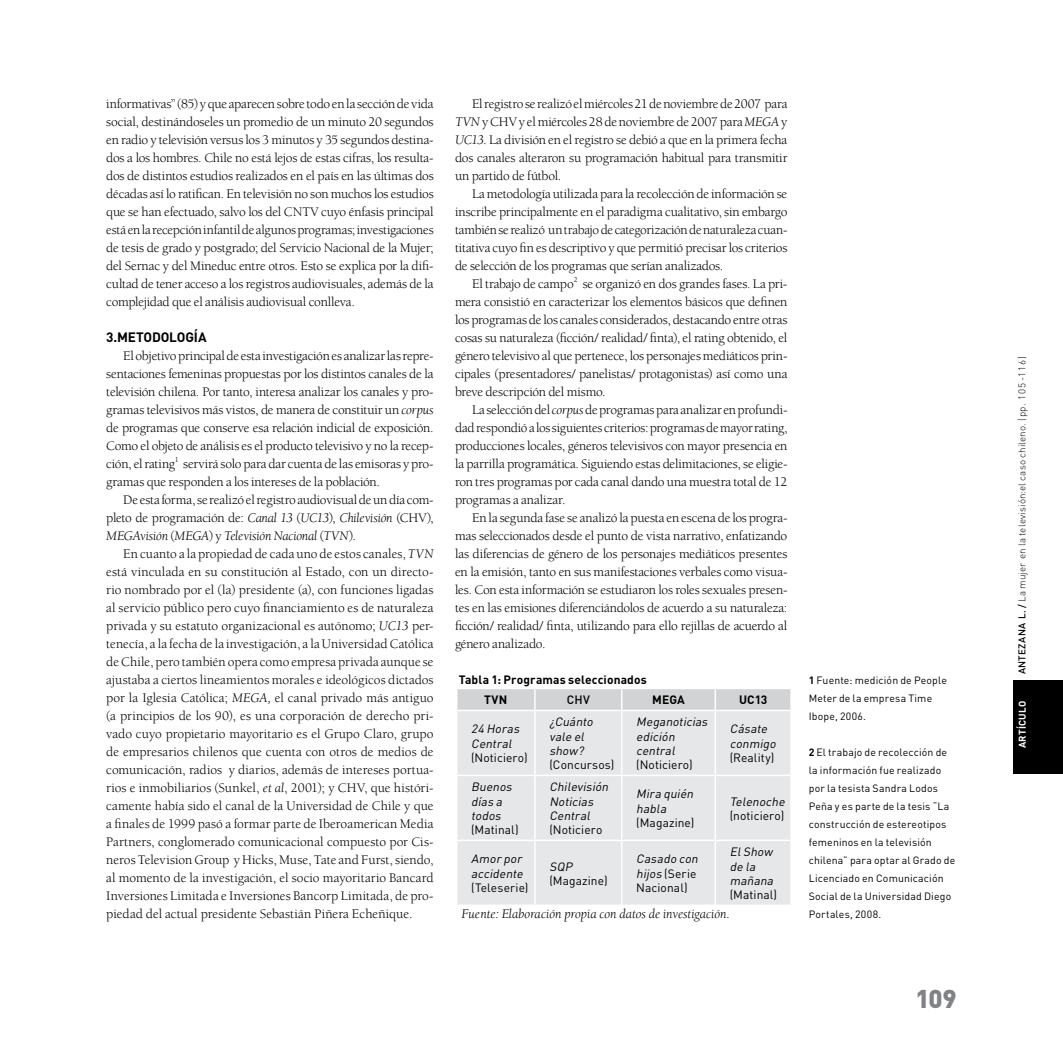
<style>
.page{position:relative;width:1063px;height:1063px;background:#fff}
.page>*{position:absolute;margin:0;border:0;box-sizing:border-box;transform-origin:0 0}
.t1{font:900 25.5px "DIN";color:#808285}
.t2{font:13.5px/18px "Berkeley Std";letter-spacing:-.01em;color:#000;text-align:justify}
.t3{font:italic 13.5px "Berkeley Std";color:#000}
.t4{font:700 13.5px "DIN";letter-spacing:-.015em;color:#000}
.t5{font:italic 12px/14.4px "DIN";color:#000}
.t6{font:12px/14.4px "DIN";letter-spacing:.01em;color:#000}
.t7{font:700 12px "DIN";letter-spacing:.01em;color:#000}
.t8{font:500 12px "DIN";color:#000}
.t9{font:10.5px/18px "DIN";letter-spacing:.015em;color:#000}
.t10{font:300 9.75px "DIN";letter-spacing:.015em;color:#000}
.t11{font:700 9.75px "DIN";letter-spacing:.02em;color:#fff}
.s1{font-style:italic}
.s2{font-weight:700}
.s3{font-weight:500}
</style>
<div class="page">
<div style="left:1013px;top:680px;width:50px;height:94px;background:#000"></div>
<div style="left:457px;top:711px;width:333px;height:194px;background:#e6e7e8"></div>
<hr style="left:534px;top:711px;width:2px;height:64px;background:#fff">
<hr style="left:621px;top:711px;width:2px;height:64px;background:#fff">
<hr style="left:715px;top:711px;width:1px;height:64px;background:#fff">
<hr style="left:456px;top:775px;width:79px;height:1px;background:#fff">
<hr style="left:535px;top:775px;width:87px;height:1px;background:#fff">
<hr style="left:534px;top:776px;width:2px;height:64px;background:#fff">
<hr style="left:622px;top:775px;width:93px;height:1px;background:#fff">
<hr style="left:621px;top:776px;width:2px;height:64px;background:#fff">
<hr style="left:715px;top:775px;width:77px;height:1px;background:#fff">
<hr style="left:715px;top:776px;width:1px;height:64px;background:#fff">
<hr style="left:456px;top:840px;width:79px;height:1px;background:#fff">
<hr style="left:535px;top:840px;width:87px;height:1px;background:#fff">
<hr style="left:534px;top:841px;width:2px;height:64px;background:#fff">
<hr style="left:622px;top:840px;width:93px;height:1px;background:#fff">
<hr style="left:621px;top:841px;width:2px;height:64px;background:#fff">
<hr style="left:715px;top:840px;width:77px;height:1px;background:#fff">
<hr style="left:715px;top:841px;width:1px;height:64px;background:#fff">
<svg style="left:457px;top:689px;width:333px;height:21px;background:#d2d4d5"></svg>
<p class="t2" style="left:106px;top:95px;width:329px">informativas” (85) y que aparecen sobre todo en la sección de vida social, destinándoseles un promedio de un minuto 20 segundos en radio y televisión versus los 3 minutos y 35 segundos destina&shy;dos a los hombres. Chile no está lejos de estas cifras, los resulta&shy;dos de distintos estudios realizados en el país en las últimas dos décadas así lo ratifican. En televisión no son muchos los estudios que se han efectuado, salvo los del CNTV cuyo énfasis principal está en la recepción infantil de algunos programas; investigaciones de tesis de grado y postgrado; del Servicio Nacional de la Mujer; del Sernac y del Mineduc entre otros. Esto se explica por la difi&shy;cultad de tener acceso a los registros audiovisuales, además de la complejidad que el análisis audiovisual conlleva.</p>
<p class="t4" style="left:106px;top:328px;width:102px">3.METODOLOGÍA</p>
<p class="t2" style="left:106px;top:347px;width:329px;text-indent:17px">El objetivo principal de esta investigación es analizar las repre&shy;sentaciones femeninas propuestas por los distintos canales de la televisión chilena. Por tanto, interesa analizar los canales y pro&shy;gramas televisivos más vistos, de manera de constituir un <span class="s1">corpus </span>de programas que conserve esa relación indicial de exposición.<br>Como el objeto de análisis es el producto televisivo y no la recep&shy;ción, el rating<sup>1</sup> servirá solo para dar cuenta de las emisoras y pro&shy;gramas que responden a los intereses de la población.</p>
<p class="t2" style="left:106px;top:491px;width:329px;text-indent:17px">De esta forma, se realizó el registro audiovisual de un día com&shy;pleto de programación de: <span class="s1">Canal 13</span> (<span class="s1">UC13</span>), <span class="s1">Chilevisión</span> (CHV), <span class="s1">MEGAvisión</span> (<span class="s1">MEGA</span>) y <span class="s1">Televisión Nacional</span> (<span class="s1">TVN</span>).</p>
<p class="t2" style="left:106px;top:545px;width:329px;text-indent:17px">En cuanto a la propiedad de cada uno de estos canales, <span class="s1">TVN </span>está vinculada en su constitución al Estado, con un directo&shy;rio nombrado por el (la) presidente (a), con funciones ligadas al servicio público pero cuyo financiamiento es de naturaleza privada y su estatuto organizacional es autónomo; <span class="s1">UC13</span> per&shy;tenecía, a la fecha de la investigación, a la Universidad Católica de Chile, pero también opera como empresa privada aunque se ajustaba a ciertos lineamientos morales e ideológicos dictados por la Iglesia Católica; <span class="s1">MEGA,</span> el canal privado más antiguo (a principios de los 90), es una corporación de derecho pri&shy;vado cuyo propietario mayoritario es el Grupo Claro, grupo de empresarios chilenos que cuenta con otros de medios de comunicación, radios y diarios, además de intereses portua&shy;rios e inmobiliarios (Sunkel, <span class="s1">et al</span>, 2001); y CHV, que históri&shy;camente había sido el canal de la Universidad de Chile y que a finales de 1999 pasó a formar parte de Iberoamerican Media Partners, conglomerado comunicacional compuesto por Cis&shy;neros Television Group y Hicks, Muse, Tate and Furst, siendo, al momento de la investigación, el socio mayoritario Bancard Inversiones Limitada e Inversiones Bancorp Limitada, de pro&shy;piedad del actual presidente Sebastián Piñera Echeñique.</p>
<p class="t2" style="left:455px;top:95px;width:334px;text-indent:17px">El registro se realizó el miércoles 21 de noviembre de 2007 para <span class="s1">TVN</span> y CHV y el miércoles 28 de noviembre de 2007 para <span class="s1">MEGA</span> y <span class="s1">UC13</span>. La división en el registro se debió a que en la primera fecha dos canales alteraron su programación habitual para transmitir un partido de fútbol.</p>
<p class="t2" style="left:455px;top:185px;width:334px;text-indent:17px">La metodología utilizada para la recolección de información se inscribe principalmente en el paradigma cualitativo, sin embargo también se realizó un trabajo de categorización de naturaleza cuan&shy;titativa cuyo fin es descriptivo y que permitió precisar los criterios de selección de los programas que serían analizados.</p>
<p class="t2" style="left:455px;top:275px;width:334px;text-indent:17px">El trabajo de campo<sup>2</sup> se organizó en dos grandes fases. La pri&shy;mera consistió en caracterizar los elementos básicos que definen los programas de los canales considerados, destacando entre otras cosas su naturaleza (ficción/ realidad/ finta), el rating obtenido, el género televisivo al que pertenece, los personajes mediáticos prin&shy;cipales (presentadores/ panelistas/ protagonistas) así como una breve descripción del mismo.</p>
<p class="t2" style="left:455px;top:401px;width:334px;text-indent:17px">La selección del <span class="s1">corpus</span> de programas para analizar en profundi&shy;dad respondió a los siguientes criterios: programas de mayor rating, producciones locales, géneros televisivos con mayor presencia en la parrilla programática. Siguiendo estas delimitaciones, se eligie&shy;ron tres programas por cada canal dando una muestra total de 12 programas a analizar.</p>
<p class="t2" style="left:455px;top:509px;width:334px;text-indent:17px">En la segunda fase se analizó la puesta en escena de los progra&shy;mas seleccionados desde el punto de vista narrativo, enfatizando las diferencias de género de los personajes mediáticos presentes en la emisión, tanto en sus manifestaciones verbales como visua&shy;les. Con esta información se estudiaron los roles sexuales presen&shy;tes en las emisiones diferenciándolos de acuerdo a su naturaleza: ficción/ realidad/ finta, utilizando para ello rejillas de acuerdo al género analizado.</p>
<p class="t7" style="left:459px;top:672px;width:189px">Tabla 1: Programas seleccionados</p>
<p class="t7" style="left:484px;top:692px;width:25px">TVN</p>
<p class="t8" style="left:567px;top:692px;width:25px">CHV</p>
<p class="t7" style="left:652px;top:692px;width:34px">MEGA</p>
<p class="t7" style="left:739px;top:692px;width:30px">UC13</p>
<p class="t5" style="left:471px;top:722px;width:52px">24 Horas<br>Central</p>
<p class="t6" style="left:471px;top:750px;width:58px">(Noticiero)</p>
<p class="t5" style="left:549px;top:714px;width:47px">¿Cuánto vale el show?</p>
<p class="t6" style="left:549px;top:758px;width:66px">(Concursos)</p>
<p class="t5" style="left:636px;top:714px;width:75px">Meganoticias edición central</p>
<p class="t6" style="left:636px;top:758px;width:58px">(Noticiero)</p>
<p class="t5" style="left:730px;top:722px;width:50px">Cásate conmigo</p>
<p class="t6" style="left:730px;top:750px;width:46px">(Reality)</p>
<p class="t5" style="left:471px;top:779px;width:45px">Buenos días a todos</p>
<p class="t6" style="left:471px;top:823px;width:49px">(Matinal)</p>
<p class="t5" style="left:471px;top:852px;width:56px">Amor por accidente</p>
<p class="t6" style="left:471px;top:880px;width:59px">(Teleserie)</p>
<p class="t5" style="left:549px;top:779px;width:63px">Chilevisión<br>Noticias<br>Central</p>
<p class="t6" style="left:549px;top:823px;width:55px">(Noticiero</p>
<p class="t5" style="left:549px;top:859px;width:27px">SQP</p>
<p class="t6" style="left:549px;top:873px;width:60px">(Magazine)</p>
<p class="t5" style="left:636px;top:787px;width:61px">Mira quién habla</p>
<p class="t6" style="left:636px;top:815px;width:60px">(Magazine)</p>
<p class="t5" style="left:730px;top:794px;width:59px">Telenoche</p>
<p class="t6" style="left:730px;top:808px;width:56px">(noticiero)</p>
<p class="t6" style="left:636px;top:852px;width:66px"><span class="s1">Casado con hijos</span> (Serie<br>Nacional)</p>
<p class="t5" style="left:730px;top:844px;width:48px">ElShow de la mañana</p>
<p class="t6" style="left:730px;top:888px;width:49px">(Matinal)</p>
<p class="t3" style="left:461px;top:906px;width:270px">Fuente: Elaboración propia con datos de investigación.</p>
<p class="t9" style="left:809px;top:671px;width:140px"><span class="s2">1</span> Fuente: medición de People<br>Meter de la empresa Time<br>Ibope, 2006.</p>
<p class="t9" style="left:809px;top:743px;width:148px"><span class="s2">2</span> El trabajo de recolección de la información fue realizado por la tesista Sandra Lodos<br>Peña y es parte de la tesis “La construcción de estereotipos femeninos en la televisión chilena” para optar al Grado de<br>Licenciado en Comunicación<br>Social de la Universidad Diego<br>Portales, 2008.</p>
<h1 class="t1" style="left:915px;top:982px;width:43px">109</h1>
<p class="t10" style="left:1016px;top:674px;width:319px;rotate:-90deg"><span class="s3">ANTEZANA L. /</span> La mujer en la televisión:el caso chileno. (pp. 105-116)</p>
<p class="t11" style="left:1016px;top:748px;width:49px;rotate:-90deg">ARTíCULO</p>
</div>
